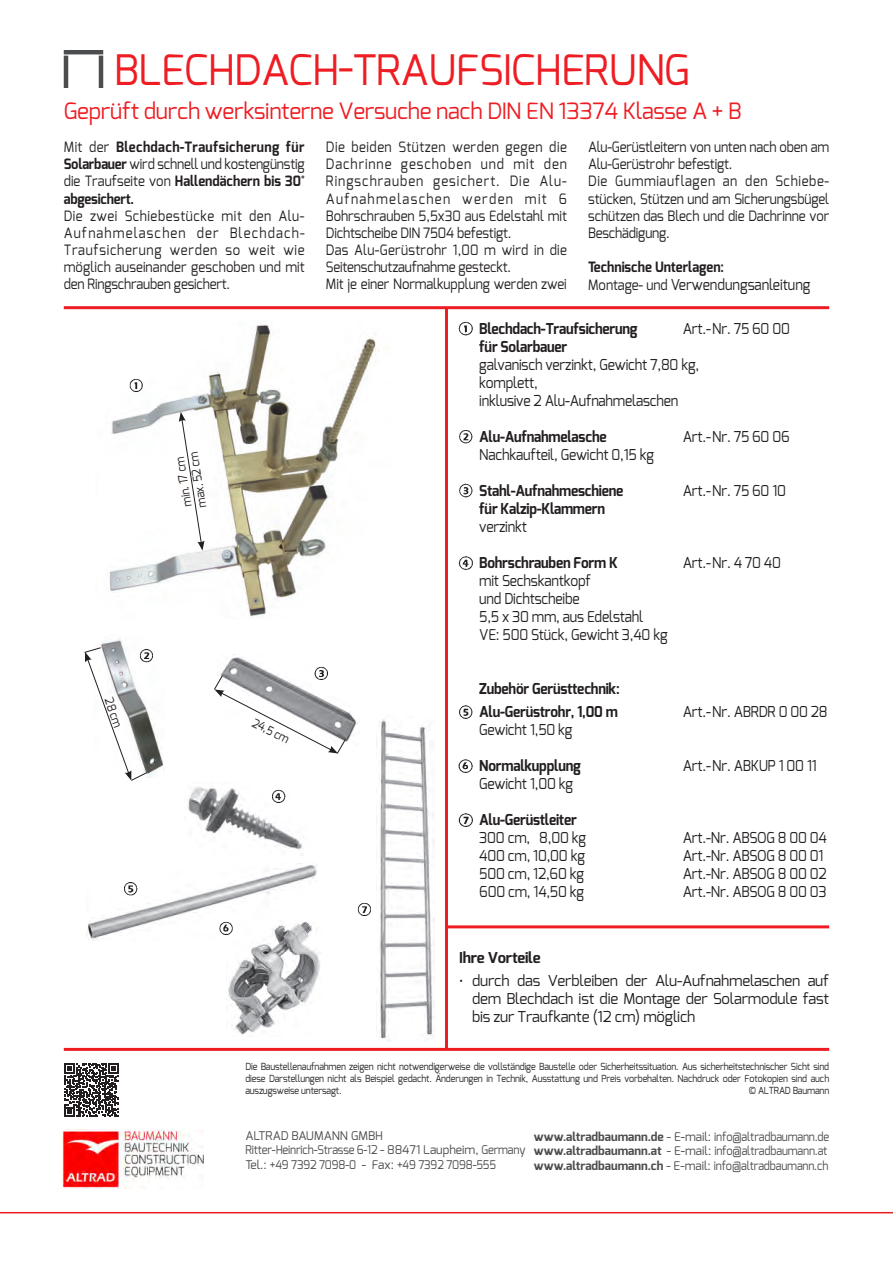
<style>
.page{position:relative;width:893px;height:1263px;background:#fff}
.page>*{position:absolute;margin:0;border:0;box-sizing:border-box;transform-origin:0 0}
.t1{font:42px "Exo";letter-spacing:-.015em;color:#ee1d23}
.t2{font:22.5px "Exo";letter-spacing:-.015em;color:#ee1d23}
.t3{font:15px/18px "Exo";letter-spacing:-.015em;color:#231f20;scale:.92 1}
.t4{font:700 15px/23.4px "Exo";letter-spacing:-.015em;color:#231f20;scale:.92 1}
.t5{font:15px/18px "Exo";letter-spacing:-.015em;color:#231f20;text-align:justify}
.t6{font:700 15px "Exo";letter-spacing:-.015em;color:#231f20}
.t7{font:14.25px/17.1px "Exo";letter-spacing:-.01em;color:#231f20;text-align:justify;scale:.92 1}
.t8{font:14.25px/17.1px "Exo";letter-spacing:.02em;color:#231f20;scale:.92 1}
.t9{font:700 14.25px/17.1px "Exo";color:#231f20;text-align:justify;scale:.92 1}
.t10{font:12px/14.4px "Exo";letter-spacing:-.015em;color:#4b4c4d}
.t11{font:12px/14.4px "Exo";color:#231f20;scale:.92 1}
.t12{font:9.75px/11.7px "Exo";letter-spacing:-.015em;color:#231f20;text-align:justify;scale:.92 1}
.s1{font-weight:400}
.s2{font-size:14.25px}
.s3{font-size:13.5px}
.s4{font-weight:700}
</style>
<div class="page">
<img style="left:86px;top:863px;width:231px;height:77px">
<img style="left:123px;top:881px;width:15px;height:15px">
<hr style="left:0;top:1212px;width:893px;height:1px;background:#ee1d23">
<img style="left:62px;top:1129px;width:141px;height:59px">
<hr style="left:64px;top:306px;width:765px;height:3px;background:#ee1d23">
<hr style="left:445px;top:307px;width:3px;height:742px;background:#ee1d23">
<hr style="left:446px;top:925px;width:383px;height:3px;background:#ee1d23">
<hr style="left:64px;top:1048px;width:765px;height:3px;background:#ee1d23">
<img style="left:63px;top:50px;width:41px;height:38px">
<img style="left:379px;top:719px;width:55px;height:322px">
<img style="left:357px;top:903px;width:14px;height:13px">
<img style="left:226px;top:921px;width:94px;height:114px">
<img style="left:219px;top:921px;width:15px;height:15px">
<img style="left:108px;top:323px;width:271px;height:295px">
<svg style="left:179px;top:412px;width:25px;height:139px"></svg>
<img style="left:100px;top:638px;width:64px;height:139px">
<svg style="left:84px;top:647px;width:64px;height:134px"></svg>
<img style="left:139px;top:647px;width:15px;height:16px">
<img style="left:129px;top:377px;width:15px;height:16px">
<img style="left:220px;top:654px;width:138px;height:88px">
<svg style="left:214px;top:674px;width:132px;height:80px"></svg>
<img style="left:314px;top:666px;width:15px;height:15px">
<img style="left:188px;top:787px;width:115px;height:69px">
<img style="left:271px;top:789px;width:15px;height:15px">
<img style="left:458px;top:321px;width:15px;height:15px">
<img style="left:459px;top:430px;width:14px;height:13px">
<img style="left:459px;top:483px;width:14px;height:15px">
<img style="left:458px;top:556px;width:15px;height:14px">
<img style="left:459px;top:705px;width:14px;height:14px">
<img style="left:458px;top:759px;width:15px;height:14px">
<img style="left:458px;top:813px;width:15px;height:14px">
<svg style="left:65px;top:1063px;width:53px;height:54px"></svg>
<h1 class="t1" style="left:114px;top:43px;width:578px">BLECHDACH-TRAUFSICHERUNG</h1>
<h2 class="t2" style="left:64px;top:97px;width:679px">Geprüft durch werksinterne Versuche nach DIN EN 13374 Klasse A + B</h2>
<p class="t9" style="left:64px;top:139px;width:263px"><span class="s1">Mit der</span> Blechdach-Traufsicherung für Solarbauer <span class="s1">wird schnell und kostengünstig die Traufseite von</span> Hallendächern bis 30° abgesichert.</p>
<p class="t7" style="left:64px;top:207px;width:264px">Die zwei Schiebestücke mit den Alu-Aufnahmelaschen der Blechdach-Traufsicherung werden so weit wie möglich auseinander geschoben und mit den Ringschrauben gesichert.</p>
<p class="t8" style="left:326px;top:138px;width:264px">Die beiden Stützen werden gegen die Dachrinne geschoben und mit den Ringschrauben gesichert. Die Alu-Aufnahmelaschen werden mit 6<br>Bohrschrauben 5,5x30 aus Edelstahl mit Dichtscheibe DIN 7504 befestigt.<br>Das Alu-Gerüstrohr 1,00 m wird in die Seitenschutzaufnahme gesteckt.<br>Mit je einer Normalkupplung werden zwei</p>
<p class="t7" style="left:588px;top:138px;width:264px;text-align:left">Alu-Gerüstleitern von unten nach oben am Alu-Gerüstrohr befestigt.<br>Die Gummiauflagen an den Schiebe&shy;stücken, Stützen und am Sicherungsbügel schützen das Blech und die Dachrinne vor Beschädigung.</p>
<p class="t9" style="left:588px;top:258px;width:149px">Technische Unterlagen:</p>
<p class="t3" style="left:588px;top:275px;width:243px"><span class="s2">Montage- und</span> Verwendungsanleitung</p>
<p class="t11" style="left:115px;top:696px;width:35px;rotate:71deg">28 cm</p>
<p class="t11" style="left:181px;top:511px;width:63px;rotate:-99deg">min. 17 cm max. 52 cm</p>
<p class="t11" style="left:256px;top:715px;width:45px;rotate:27deg">24,5 cm</p>
<p class="t4" style="left:479px;top:317px;width:174px">Blechdach-Traufsicherung</p>
<p class="t3" style="left:683px;top:319px;width:118px">Art.-Nr. 75 60 00</p>
<p class="t4" style="left:479px;top:335px;width:97px">für Solarbauer</p>
<p class="t3" style="left:479px;top:355px;width:241px">galvanisch verzinkt, Gewicht 7,80 kg, komplett,<br>inklusive 2 Alu-Aufnahmelaschen</p>
<p class="t4" style="left:479px;top:425px;width:140px">Alu-Aufnahmelasche</p>
<p class="t3" style="left:683px;top:427px;width:117px">Art.-Nr. 75 60 06</p>
<p class="t3" style="left:479px;top:445px;width:191px">Nachkaufteil, Gewicht 0,15 kg</p>
<p class="t4" style="left:479px;top:479px;width:158px">Stahl-Aufnahmeschiene</p>
<p class="t3" style="left:683px;top:481px;width:114px">Art.-Nr. 75 60 10</p>
<p class="t4" style="left:479px;top:497px;width:138px">für Kalzip-Klammern</p>
<p class="t3" style="left:479px;top:517px;width:53px">verzinkt</p>
<p class="t4" style="left:479px;top:551px;width:152px">Bohrschrauben Form K</p>
<p class="t3" style="left:683px;top:553px;width:108px">Art.-Nr. 4 70 40</p>
<p class="t3" style="left:479px;top:571px;width:206px">mit Sechskantkopf<br>und Dichtscheibe<br>5,5 x 30 mm, aus Edelstahl<br>VE: 500 Stück, Gewicht 3,40 kg</p>
<p class="t4" style="left:479px;top:677px;width:154px">Zubehör Gerüsttechnik:<br>Alu-Gerüstrohr, 1,00 m</p>
<p class="t3" style="left:683px;top:703px;width:159px">Art.-Nr. ABRDR 0 00 28</p>
<p class="t3" style="left:479px;top:721px;width:103px">Gewicht 1,50 kg</p>
<p class="t4" style="left:479px;top:754px;width:112px">Normalkupplung</p>
<p class="t3" style="left:683px;top:757px;width:147px">Art.-Nr. ABKUP 1 00 11</p>
<p class="t3" style="left:479px;top:775px;width:103px">Gewicht 1,00 kg</p>
<p class="t4" style="left:479px;top:808px;width:108px">Alu-Gerüstleiter</p>
<p class="t3" style="left:479px;top:829px;width:118px">300 cm, 8,00 kg</p>
<p class="t3" style="left:683px;top:829px;width:158px">Art.-Nr. ABSOG 8 00 04</p>
<p class="t3" style="left:479px;top:847px;width:116px">400 cm, 10,00 kg</p>
<p class="t3" style="left:683px;top:847px;width:154px">Art.-Nr. ABSOG 8 00 01</p>
<p class="t3" style="left:479px;top:865px;width:115px">500 cm, 12,60 kg</p>
<p class="t3" style="left:683px;top:865px;width:158px">Art.-Nr. ABSOG 8 00 02</p>
<p class="t3" style="left:479px;top:883px;width:115px">600 cm, 14,50 kg</p>
<p class="t3" style="left:683px;top:883px;width:158px">Art.-Nr. ABSOG 8 00 03</p>
<p class="t6" style="left:459px;top:948px;width:83px">Ihre Vorteile</p>
<p class="t5" style="left:472px;top:971px;width:359px;text-indent:-13px"><span class="s3">•</span> durch das Verbleiben der Alu-Aufnahmelaschen auf dem Blechdach ist die Montage der Solarmodule fast bis zur Traufkante (12 cm) möglich</p>
<p class="t12" style="left:245px;top:1061px;width:636px">Die Baustellenaufnahmen zeigen nicht notwendigerweise die vollständige Baustelle oder Sicherheitssituation. Aus sicherheitstechnischer Sicht sind diese Darstellungen nicht als Beispiel gedacht. Änderungen in Technik, Ausstattung und Preis vorbehalten. Nachdruck oder Fotokopien sind auch auszugsweise untersagt.</p>
<p class="t12" style="left:749px;top:1084px;width:89px">© ALTRAD Baumann</p>
<p class="t10" style="left:245px;top:1128px;width:282px">ALTRAD BAUMANN GMBH<br>Ritter-Heinrich-Strasse 6-12 - 88471 Laupheim, Germany<br>Tel.: +49 7392 7098-0 - Fax: +49 7392 7098-555</p>
<p class="t10" style="left:534px;top:1129px;width:297px"><span class="s4">www.altradbaumann.de</span> - E-mail: info@altradbaumann.de <span class="s4">www.altradbaumann.at</span> - E-mail: info@altradbaumann.at <span class="s4">www.altradbaumann.ch</span> - E-mail: info@altradbaumann.ch</p>
</div>
